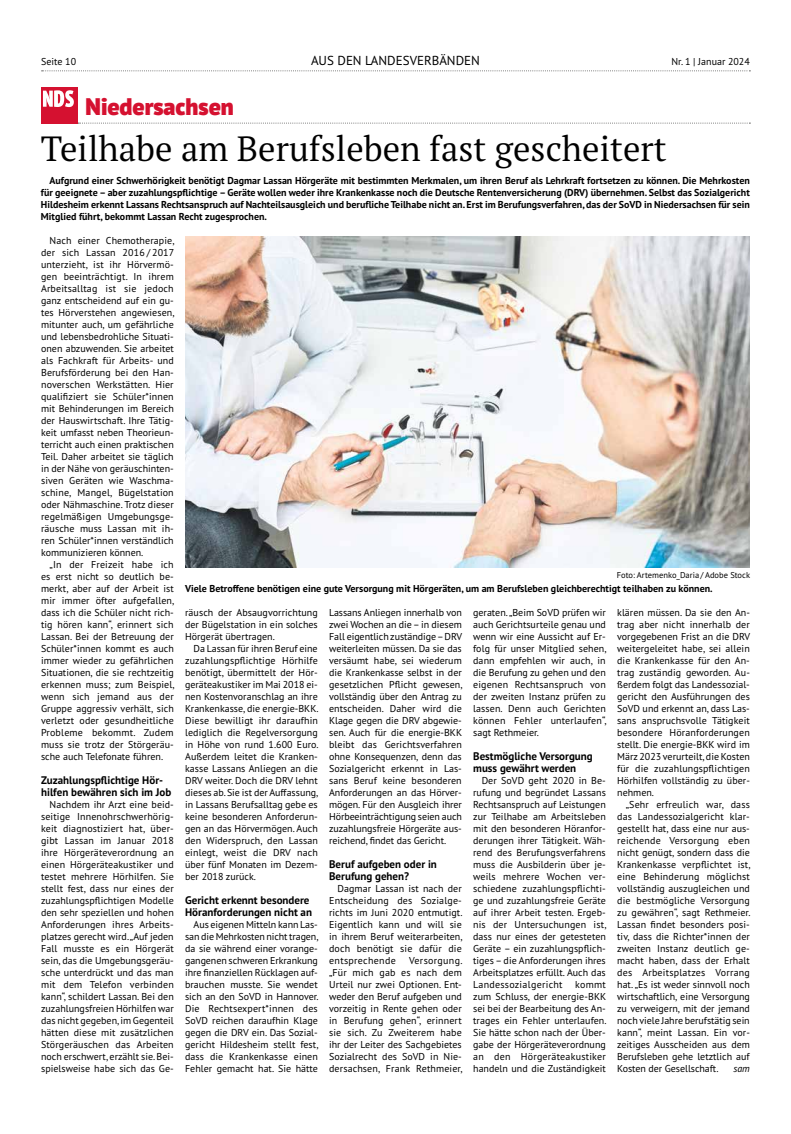
<style>
.page{position:relative;width:791px;height:1134px;background:#fff}
.page>*{position:absolute;margin:0;border:0;box-sizing:border-box;transform-origin:0 0}
.t1{font:35px "PT Serif Pro";color:#000}
.t2{font:900 24px "PT Sans Pro";color:#d51130}
.t3{font:13px "PT Sans Pro";color:#000}
.t4{font:700 11px/12px "PT Sans Pro";color:#000}
.t5{font:10px/12px "PT Sans Pro";color:#000;text-align:justify}
.t6{font:700 10px/12px "PT Sans Pro";color:#000;text-align:justify}
.t7{font:italic 10px "PT Sans Pro";color:#000}
.t8{font:8.5px "PT Sans Pro";color:#000}
</style>
<div class="page">
<svg style="left:78px;top:123px;width:672px;height:1px"></svg>
<img style="left:185px;top:237px;width:565px;height:331px">
<div style="left:41px;top:88px;width:36px;height:36px;background:#d51130"></div>
<svg style="left:43px;top:90px;width:31px;height:17px"></svg>
<svg style="left:42px;top:70px;width:708px;height:1px"></svg>
<p class="t5" style="left:41px;top:55px;width:36px">Seite 10</p>
<h3 class="t3" style="left:311px;top:52px;width:170px">AUS DEN LANDESVERBÄNDEN</h3>
<p class="t5" style="left:671px;top:55px;width:80px">Nr. 1 | Januar 2024</p>
<h2 class="t2" style="left:86px;top:90px;width:150px">Niedersachsen</h2>
<h1 class="t1" style="left:41px;top:125px;width:627px">Teilhabe am Berufsleben fast gescheitert</h1>
<p class="t6" style="left:41px;top:174px;width:710px;text-indent:8px">Aufgrund einer Schwerhörigkeit benötigt Dagmar Lassan Hörgeräte mit bestimmten Merkmalen, um ihren Beruf als Lehrkraft fortsetzen zu können. Die Mehrkosten für geeignete – aber zuzahlungspflichtige – Geräte wollen weder ihre Krankenkasse noch die Deutsche Rentenversicherung (DRV) übernehmen. Selbst das Sozialgericht Hildesheim erkennt Lassans Rechtsanspruch auf Nachteilsausgleich und berufliche Teilhabe nicht an. Erst im Berufungsverfahren, das der SoVD in Niedersachsen für sein Mitglied führt, bekommt Lassan Recht zugesprochen.</p>
<p class="t5" style="left:41px;top:234px;width:135px;text-indent:9px">Nach einer Chemotherapie, der sich Lassan 2016 / 2017 unterzieht, ist ihr Hörvermö&shy;gen beeinträchtigt. In ihrem Arbeitsalltag ist sie jedoch ganz entscheidend auf ein gu&shy;tes Hörverstehen angewiesen, mitunter auch, um gefährliche und lebensbedrohliche Situati&shy;onen abzuwenden. Sie arbeitet als Fachkraft für Arbeits- und Berufsförderung bei den Han&shy;noverschen Werkstätten. Hier qualifiziert sie Schüler*innen mit Behinderungen im Bereich der Hauswirtschaft. Ihre Tätig&shy;keit umfasst neben Theorieun&shy;terricht auch einen praktischen Teil. Daher arbeitet sie täglich in der Nähe von geräuschinten&shy;siven Geräten wie Waschma&shy;schine, Mangel, Bügelstation oder Nähmaschine. Trotz dieser regelmäßigen Umgebungsge&shy;räusche muss Lassan mit ih&shy;ren Schüler*innen verständlich kommunizieren können.</p>
<p class="t5" style="left:41px;top:558px;width:135px;text-indent:8px">„In der Freizeit habe ich es erst nicht so deutlich be&shy;merkt, aber auf der Arbeit ist mir immer öfter aufgefallen, dass ich die Schüler nicht rich&shy;tig hören kann“, erinnert sich Lassan. Bei der Betreuung der Schüler*innen kommt es auch immer wieder zu gefährlichen Situationen, die sie rechtzeitig erkennen muss; zum Beispiel, wenn sich jemand aus der Gruppe aggressiv verhält, sich verletzt oder gesundheitliche Probleme bekommt. Zudem muss sie trotz der Störgeräu&shy;sche auch Telefonate führen.</p>
<p class="t4" style="left:41px;top:774px;width:132px">Zuzahlungspflichtige Hör&shy;hilfen bewähren sich im Job</p>
<p class="t5" style="left:41px;top:798px;width:134px;text-indent:8px">Nachdem ihr Arzt eine beid&shy;seitige Innenohrschwerhörig&shy;keit diagnostiziert hat, über&shy;gibt Lassan im Januar 2018 ihre Hörgeräteverordnung an einen Hörgeräteakustiker und testet mehrere Hörhilfen. Sie stellt fest, dass nur eines der zuzahlungspflichtigen Modelle den sehr speziellen und hohen Anforderungen ihres Arbeits&shy;platzes gerecht wird. „Auf jeden Fall musste es ein Hörgerät sein, das die Umgebungsgeräu&shy;sche unterdrückt und das man mit dem Telefon verbinden kann“, schildert Lassan. Bei den zuzahlungsfreien Hörhilfen war das nicht gegeben, im Gegenteil hätten diese mit zusätzlichen Störgeräuschen das Arbeiten noch erschwert, erzählt sie. Bei&shy;spielsweise habe sich das Ge-</p>
<p class="t8" style="left:617px;top:569px;width:135px">Foto: Artemenko_Daria / Adobe Stock</p>
<p class="t6" style="left:185px;top:582px;width:529px">Viele Betroffene benötigen eine gute Versorgung mit Hörgeräten, um am Berufsleben gleichberechtigt teilhaben zu können.</p>
<p class="t5" style="left:185px;top:606px;width:134px">räusch der Absaugvorrichtung der Bügelstation in ein solches Hörgerät übertragen.</p>
<p class="t5" style="left:185px;top:642px;width:135px;text-indent:8px">Da Lassan für ihren Beruf eine zuzahlungspflichtige Hörhilfe benötigt, übermittelt der Hör&shy;geräteakustiker im Mai 2018 ei&shy;nen Kostenvoranschlag an ihre Krankenkasse, die energie-BKK.<br>Diese bewilligt ihr daraufhin lediglich die Regelversorgung in Höhe von rund 1.600 Euro.<br>Außerdem leitet die Kranken&shy;kasse Lassans Anliegen an die DRV weiter. Doch die DRV lehnt dieses ab. Sie ist der Auffassung, in Lassans Berufsalltag gebe es keine besonderen Anforderun&shy;gen an das Hörvermögen. Auch den Widerspruch, den Lassan einlegt, weist die DRV nach über fünf Monaten im Dezem&shy;ber 2018 zurück.</p>
<p class="t4" style="left:185px;top:894px;width:128px">Gericht erkennt besondere<br>Höranforderungen nicht an</p>
<p class="t5" style="left:185px;top:918px;width:135px;text-indent:8px">Aus eigenen Mitteln kann Las&shy;san die Mehrkosten nicht tragen, da sie während einer vorange&shy;gangenen schweren Erkrankung ihre finanziellen Rücklagen auf&shy;brauchen musste. Sie wendet sich an den SoVD in Hannover.<br>Die Rechtsexpert*innen des SoVD reichen daraufhin Klage gegen die DRV ein. Das Sozial&shy;gericht Hildesheim stellt fest, dass die Krankenkasse einen Fehler gemacht hat. Sie hätte</p>
<p class="t5" style="left:329px;top:606px;width:135px">Lassans Anliegen innerhalb von zwei Wochen an die – in diesem Fall eigentlich zuständige – DRV weiterleiten müssen. Da sie das versäumt habe, sei wiederum die Krankenkasse selbst in der gesetzlichen Pflicht gewesen, vollständig über den Antrag zu entscheiden. Daher wird die Klage gegen die DRV abgewie&shy;sen. Auch für die energie-BKK bleibt das Gerichtsverfahren ohne Konsequenzen, denn das Sozialgericht erkennt in Las&shy;sans Beruf keine besonderen Anforderungen an das Hörver&shy;mögen. Für den Ausgleich ihrer Hörbeeinträchtigung seien auch zuzahlungsfreie Hörgeräte aus&shy;reichend, findet das Gericht.</p>
<p class="t4" style="left:329px;top:858px;width:109px">Beruf aufgeben oder in<br>Berufung gehen?</p>
<p class="t5" style="left:329px;top:882px;width:135px;text-indent:8px">Dagmar Lassan ist nach der Entscheidung des Sozialge&shy;richts im Juni 2020 entmutigt.<br>Eigentlich kann und will sie in ihrem Beruf weiterarbeiten, doch benötigt sie dafür die entsprechende</p>
<p class="t5" style="left:329px;top:954px;width:135px;text-indent:80px">Versorgung. „Für mich gab es nach dem Urteil nur zwei Optionen. Ent&shy;weder den Beruf aufgeben und vorzeitig in Rente gehen oder in Berufung gehen“, erinnert sie sich. Zu Zweiterem habe ihr der Leiter des Sachgebietes Sozialrecht des SoVD in Nie&shy;dersachsen, Frank Rethmeier,</p>
<p class="t5" style="left:473px;top:606px;width:135px">geraten. „Beim SoVD prüfen wir auch Gerichtsurteile genau und wenn wir eine Aussicht auf Er&shy;folg für unser Mitglied sehen, dann empfehlen wir auch, in die Berufung zu gehen und den eigenen Rechtsanspruch von der zweiten Instanz prüfen zu lassen. Denn auch Gerichten können Fehler unterlaufen“, sagt Rethmeier.</p>
<p class="t4" style="left:473px;top:750px;width:121px">Bestmögliche Versorgung muss gewährt werden</p>
<p class="t5" style="left:473px;top:774px;width:135px;text-indent:8px">Der SoVD geht 2020 in Be&shy;rufung und begründet Lassans Rechtsanspruch auf Leistungen zur Teilhabe am Arbeitsleben mit den besonderen Höranfor&shy;derungen ihrer Tätigkeit. Wäh&shy;rend des Berufungsverfahrens muss die Ausbilderin über je&shy;weils mehrere Wochen ver&shy;schiedene zuzahlungspflichti&shy;ge und zuzahlungsfreie Geräte auf ihrer Arbeit testen. Ergeb&shy;nis der Untersuchungen ist, dass nur eines der getesteten Geräte – ein zuzahlungspflich&shy;tiges – die Anforderungen ihres Arbeitsplatzes erfüllt. Auch das Landessozialgericht kommt zum Schluss, der energie-BKK sei bei der Bearbeitung des An&shy;trages ein Fehler unterlaufen.<br>Sie hätte schon nach der Über&shy;gabe der Hörgeräteverordnung an den Hörgeräteakustiker handeln und die Zuständigkeit</p>
<p class="t5" style="left:617px;top:606px;width:134px">klären müssen. Da sie den An&shy;trag aber nicht innerhalb der vorgegebenen Frist an die DRV weitergeleitet habe, sei allein die Krankenkasse für den An&shy;trag zuständig geworden. Au&shy;ßerdem folgt das Landessozial&shy;gericht den Ausführungen des SoVD und erkennt an, dass Las&shy;sans anspruchsvolle Tätigkeit besondere Höranforderungen stellt. Die energie-BKK wird im März 2023 verurteilt, die Kosten für die zuzahlungspflichtigen Hörhilfen vollständig zu über&shy;nehmen.</p>
<p class="t5" style="left:617px;top:798px;width:135px;text-indent:8px">„Sehr erfreulich war, dass das Landessozialgericht klar&shy;gestellt hat, dass eine nur aus&shy;reichende Versorgung eben nicht genügt, sondern dass die Krankenkasse verpflichtet ist, eine Behinderung möglichst vollständig auszugleichen und die bestmögliche Versorgung zu gewähren“, sagt Rethmeier.<br>Lassan findet besonders posi&shy;tiv, dass die Richter*innen der zweiten Instanz deutlich ge&shy;macht haben, dass der Erhalt des Arbeitsplatzes Vorrang hat. „Es ist weder sinnvoll noch wirtschaftlich, eine Versorgung zu verweigern, mit der jemand noch viele Jahre berufstätig sein kann“, meint Lassan. Ein vor&shy;zeitiges Ausscheiden aus dem Berufsleben gehe letztlich auf Kosten der Gesellschaft.</p>
<p class="t7" style="left:733px;top:1062px;width:18px">sam</p>
</div>
